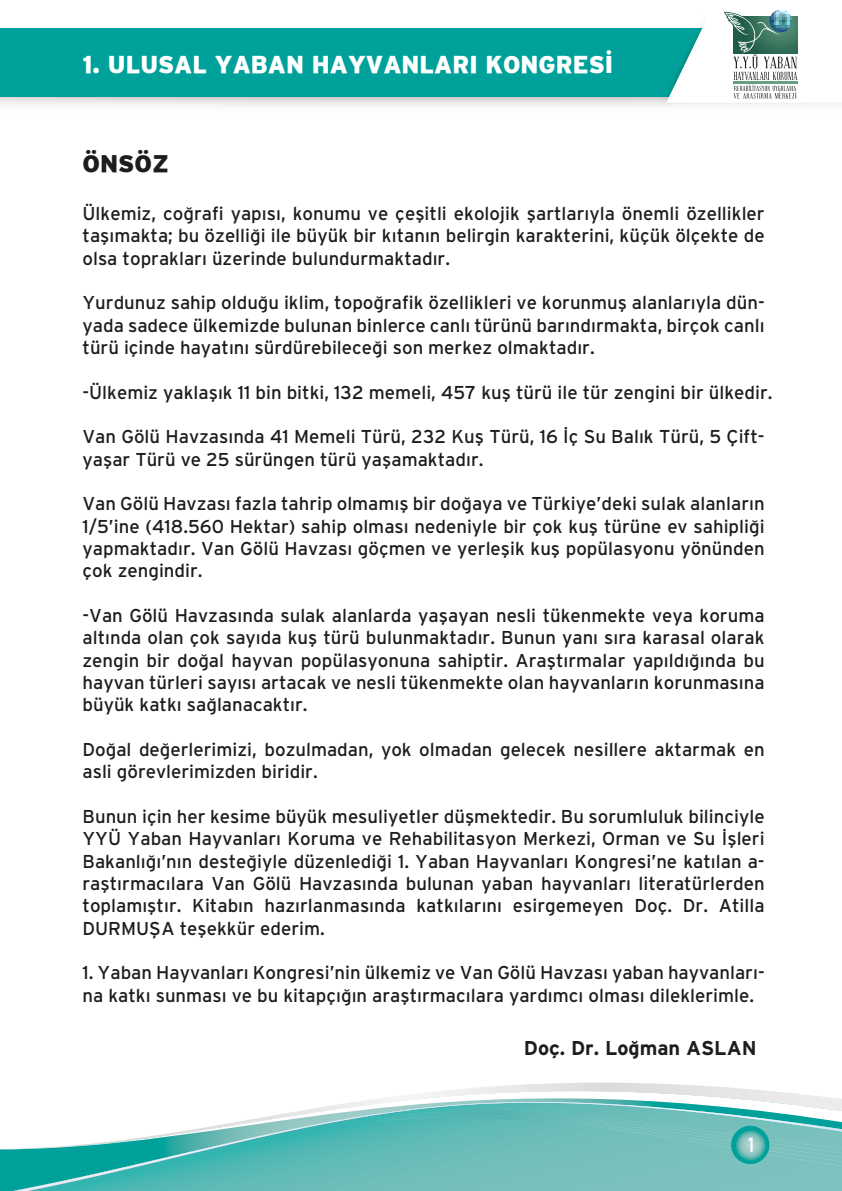
<style>
.page{position:relative;width:842px;height:1191px;background:#fff}
.page>*{position:absolute;margin:0;border:0;box-sizing:border-box;transform-origin:0 0}
.t1{font:900 24.4px "Interstate TRUN";color:#fff}
.t2{font:900 24px "Interstate TRUN";color:#1d1d1b}
.t3{font:700 20px "Interstate TR";color:#1d1d1b}
.t4{font:700 20px "DIN Alternate";color:#fff}
.t5{font:18.6px/22.4px "Interstate TR";color:#1d1d1b;text-align:justify}
</style>
<div class="page">
<svg style="left:13px;top:1152px;width:829px;height:39px;background:#5fbab6"></svg>
<svg style="left:0;top:1149px;width:842px;height:3px;background:#51b7b2"></svg>
<svg style="left:20px;top:1082px;width:822px;height:67px"></svg>
<svg style="left:0;top:97px;width:651px;height:9px"></svg>
<div style="left:0;top:29px;width:842px;height:68px;background:#00a19a"></div>
<svg style="left:651px;top:9px;width:191px;height:98px"></svg>
<svg style="left:731px;top:1125px;width:38px;height:39px"></svg>
<h1 class="t1" style="left:82px;top:50px;width:532px">1. ULUSAL YABAN HAYVANLARI KONGRESİ</h1>
<p class="t2" style="left:82px;top:150px;width:88px">ÖNSÖZ</p>
<p class="t5" style="left:82px;top:202px;width:684px">Ülkemiz, coğrafi yapısı, konumu ve çeşitli ekolojik şartlarıyla önemli özellikler taşımakta; bu özelliği ile büyük bir kıtanın belirgin karakterini, küçük ölçekte de olsa toprakları üzerinde bulundurmaktadır.</p>
<p class="t5" style="left:82px;top:291px;width:684px">Yurdunuz sahip olduğu iklim, topoğrafik özellikleri ve korunmuş alanlarıyla dün&shy;yada sadece ülkemizde bulunan binlerce canlı türünü barındırmakta, birçok canlı türü içinde hayatını sürdürebileceği son merkez olmaktadır.</p>
<p class="t5" style="left:82px;top:381px;width:691px">-Ülkemiz yaklaşık 11 bin bitki, 132 memeli, 457 kuş türü ile tür zengini bir ülkedir.</p>
<p class="t5" style="left:82px;top:425px;width:683px">Van Gölü Havzasında 41 Memeli Türü, 232 Kuş Türü, 16 İç Su Balık Türü, 5 Çift&shy;yaşar Türü ve 25 sürüngen türü yaşamaktadır.</p>
<p class="t5" style="left:82px;top:492px;width:684px">Van Gölü Havzası fazla tahrip olmamış bir doğaya ve Türkiye’deki sulak alanların 1/5’ine (418.560 Hektar) sahip olması nedeniyle bir çok kuş türüne ev sahipliği yapmaktadır. Van Gölü Havzası göçmen ve yerleşik kuş popülasyonu yönünden çok zengindir.</p>
<p class="t5" style="left:82px;top:604px;width:684px">-Van Gölü Havzasında sulak alanlarda yaşayan nesli tükenmekte veya koruma altında olan çok sayıda kuş türü bulunmaktadır. Bunun yanı sıra karasal olarak zengin bir doğal hayvan popülasyonuna sahiptir. Araştırmalar yapıldığında bu hayvan türleri sayısı artacak ve nesli tükenmekte olan hayvanların korunmasına büyük katkı sağlanacaktır.</p>
<p class="t5" style="left:82px;top:738px;width:684px">Doğal değerlerimizi, bozulmadan, yok olmadan gelecek nesillere aktarmak en asli görevlerimizden biridir.</p>
<p class="t5" style="left:82px;top:805px;width:684px">Bunun için her kesime büyük mesuliyetler düşmektedir. Bu sorumluluk bilinciyle YYÜ Yaban Hayvanları Koruma ve Rehabilitasyon Merkezi, Orman ve Su İşleri Bakanlığı’nın desteğiyle düzenlediği 1. Yaban Hayvanları Kongresi’ne katılan a&shy;raştırmacılara Van Gölü Havzasında bulunan yaban hayvanları literatürlerden toplamıştır. Kitabın hazırlanmasında katkılarını esirgemeyen Doç. Dr. Atilla DURMUŞA teşekkür ederim.</p>
<p class="t5" style="left:82px;top:961px;width:684px">1. Yaban Hayvanları Kongresi’nin ülkemiz ve Van Gölü Havzası yaban hayvanları&shy;na katkı sunması ve bu kitapçığın araştırmacılara yardımcı olması dileklerimle.</p>
<p class="t3" style="left:524px;top:1037px;width:234px">Doç. Dr. Loğman ASLAN</p>
<p class="t4" style="left:747px;top:1129px;width:11px">1</p>
</div>
